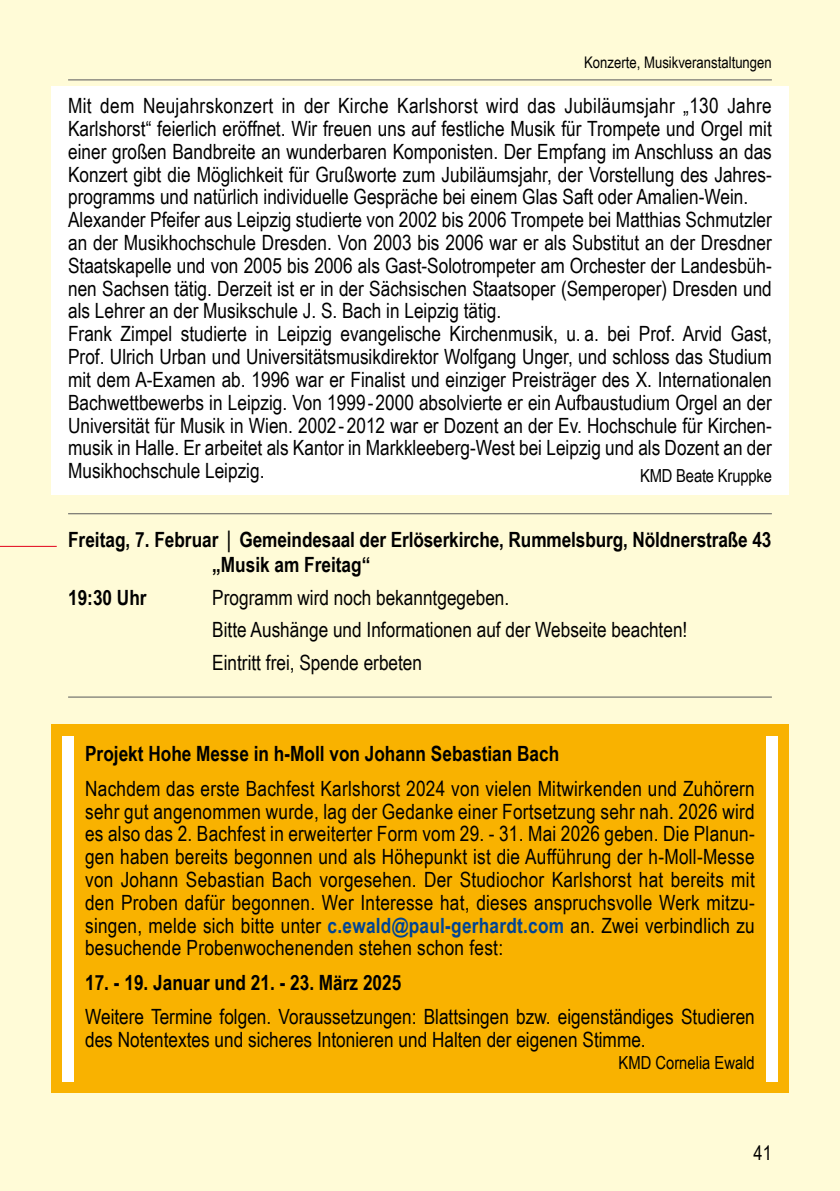
<style>
.page{position:relative;width:840px;height:1191px;background:#fff}
.page>*{position:absolute;margin:0;border:0;box-sizing:border-box;transform-origin:0 0}
.t1{font:21px/22.8px "Arial Narrow";color:#000}
.t2{font:700 21px/25.2px "Arial Narrow";color:#000}
.t3{font:20px "Arial Narrow";color:#000}
.t4{font:18px "Arial Narrow";color:#000}
.t5{font:16px "Arial Narrow";color:#000}
.s1{font-family:"Helvetica";font-weight:400}
.s2{font-weight:700;color:#004494}
</style>
<div class="page">
<div style="left:0;top:0;width:839px;height:1191px;background:#fffbd7"></div>
<div style="left:51px;top:86px;width:737px;height:409px;background:#fff"></div>
<hr style="left:68px;top:79px;width:703px;height:1px;background:#58585a">
<hr style="left:68px;top:513px;width:703px;height:1px;background:#58585a">
<hr style="left:68px;top:696px;width:703px;height:1px;background:#58585a">
<hr style="left:0;top:546px;width:57px;height:1px;background:#e2001a">
<div style="left:51px;top:724px;width:737px;height:369px;background:#f9b200"></div>
<div style="left:62px;top:736px;width:12px;height:345px;background:#fff"></div>
<div style="left:765px;top:736px;width:12px;height:345px;background:#fff"></div>
<p class="t5" style="left:584px;top:51px;width:189px">Konzerte, Musikveranstaltungen</p>
<p class="t1" style="left:68px;top:94px;width:704px">Mit dem Neujahrskonzert in der Kirche Karlshorst wird das Jubiläumsjahr „130 Jahre Karlshorst“ feierlich eröffnet. Wir freuen uns auf festliche Musik für Trompete und Orgel mit einer großen Bandbreite an wunderbaren Komponisten. Der Empfang im Anschluss an das Konzert gibt die Möglichkeit für Grußworte zum Jubiläumsjahr, der Vorstellung des Jahres&shy;programms und natürlich individuelle Gespräche bei einem Glas Saft oder Amalien-Wein.<br>Alexander Pfeifer aus Leipzig studierte von 2002 bis 2006 Trompete bei Matthias Schmutzler an der Musikhochschule Dresden. Von 2003 bis 2006 war er als Substitut an der Dresdner Staatskapelle und von 2005 bis 2006 als Gast-Solotrompeter am Orchester der Landesbüh&shy;nen Sachsen tätig. Derzeit ist er in der Sächsischen Staatsoper (Semperoper) Dresden und als Lehrer an der Musikschule J. S. Bach in Leipzig tätig.<br>Frank Zimpel studierte in Leipzig evangelische Kirchenmusik, u. a. bei Prof. Arvid Gast, Prof. Ulrich Urban und Universitätsmusikdirektor Wolfgang Unger, und schloss das Studium mit dem A-Examen ab. 1996 war er Finalist und einziger Preisträger des X. Internationalen Bachwettbewerbs in Leipzig. Von 1999-2000 absolvierte er ein Aufbaustudium Orgel an der Universität für Musik in Wien. 2002- 2012 war er Dozent an der Ev. Hochschule für Kirchen&shy;musik in Halle. Er arbeitet als Kantor in Markkleeberg-West bei Leipzig und als Dozent an der Musikhochschule Leipzig.</p>
<p class="t4" style="left:639px;top:463px;width:133px">KMD Beate Kruppke</p>
<p class="t2" style="left:212px;top:525px;width:560px;text-indent:-144px">Freitag, 7. Februar<span class="s1">│</span>Gemeindesaal der Erlöserkirche, Rummelsburg, Nöldnerstraße 43 „Musik am Freitag“</p>
<p class="t2" style="left:68px;top:583px;width:80px">19:30 Uhr</p>
<p class="t1" style="left:212px;top:580px;width:476px;line-height:32.8px">Programm wird noch bekanntgegeben.<br>Bitte Aushänge und Informationen auf der Webseite beachten!<br>Eintritt frei, Spende erbeten</p>
<p class="t2" style="left:85px;top:740px;width:475px">Projekt Hohe Messe in h-Moll von Johann Sebastian Bach</p>
<p class="t1" style="left:85px;top:776px;width:670px;text-align:justify">Nachdem das erste Bachfest Karlshorst 2024 von vielen Mitwirkenden und Zuhörern sehr gut angenommen wurde, lag der Gedanke einer Fortsetzung sehr nah. 2026 wird es also das 2. Bachfest in erweiterter Form vom 29. - 31. Mai 2026 geben. Die Planun&shy;gen haben bereits begonnen und als Höhepunkt ist die Aufführung der h-Moll-Messe von Johann Sebastian Bach vorgesehen. Der Studiochor Karlshorst hat bereits mit den Proben dafür begonnen. Wer Interesse hat, dieses anspruchsvolle Werk mitzu&shy;singen, melde sich bitte unter <span class="s2">c.ewald@paul-gerhardt.com</span> an. Zwei verbindlich zu besuchende Probenwochenenden stehen schon fest:</p>
<p class="t2" style="left:85px;top:968px;width:317px">17. - 19. Januar und 21. - 23. März 2025</p>
<p class="t1" style="left:85px;top:1004px;width:670px">Weitere Termine folgen. Voraussetzungen: Blattsingen bzw. eigenständiges Studieren des Notentextes und sicheres Intonieren und Halten der eigenen Stimme.</p>
<p class="t4" style="left:618px;top:1049px;width:138px">KMD Cornelia Ewald</p>
<p class="t3" style="left:753px;top:1138px;width:20px">41</p>
</div>
